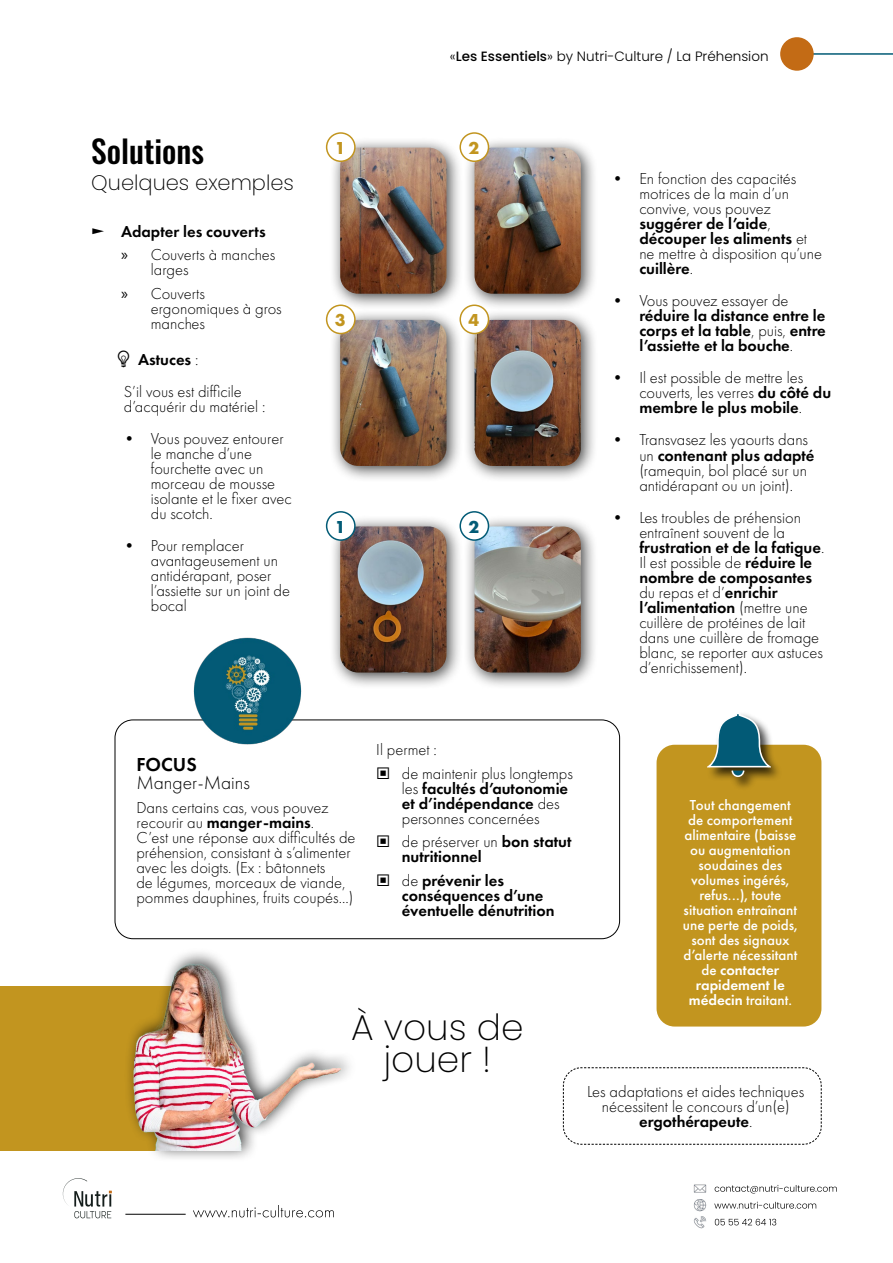
<style>
.page{position:relative;width:893px;height:1263px;background:#fff}
.page>*{position:absolute;margin:0;border:0;box-sizing:border-box;transform-origin:0 0}
.t1{font:200 36px/31.5px "Poppins";color:#000;text-align:center}
.t2{font:500 31.5px "Oswald";color:#000}
.t3{font:200 21px "Poppins";color:#000}
.Body{font:300 19.5px "Futura PT";color:#000}
.Body-2{font:600 19.5px "Futura PT";color:#000}
.t4{font:700 18px "Futura PT";color:#c2951f}
.t5{font:700 18px "Futura PT";color:#025b76}
.Body-3{font:300 16.5px/15px "Futura PT";color:#000}
.t6{font:600 16.5px/15px "Futura PT";color:#000}
.Body-4{font:500 15px/15px "Futura PT";color:#fff;text-align:center}
.t7{font:300 13.5px "Poppins";color:#000}
.s1{font-weight:500}
.s2{font-family:"Myriad Pro";font-weight:400}
.s3{font-weight:300}
.s4{font-weight:600}
</style>
<div class="page">
<hr style="left:125px;top:1214px;width:61px;height:1px;background:#000">
<svg style="left:193px;top:1205px;width:141px;height:13px"></svg>
<svg style="left:63px;top:1178px;width:48px;height:40px"></svg>
<svg style="left:715px;top:1219px;width:61px;height:6px"></svg>
<img style="left:693px;top:1184px;width:14px;height:45px">
<svg style="left:714px;top:1202px;width:102px;height:6px"></svg>
<svg style="left:715px;top:1185px;width:122px;height:8px"></svg>
<hr style="left:801px;top:53px;width:92px;height:2px;background:#025b76">
<div style="left:780px;top:37px;width:34px;height:34px;background:#c36b15;border-radius:50%"></div>
<div style="left:0;top:986px;width:202px;height:164px;background:#c2951f"></div>
<div style="left:124px;top:947px;width:234px;height:215px;background:#000;opacity:.75"></div>
<img style="left:124px;top:951px;width:234px;height:199px">
<svg style="left:563px;top:1067px;width:259px;height:78px"></svg>
<div style="left:657px;top:745px;width:164px;height:281px;background:#c2951f;border-radius:18px"></div>
<div style="left:707px;top:711px;width:76px;height:80px;background:#000;opacity:.75"></div>
<svg style="left:708px;top:712px;width:62px;height:65px"></svg>
<div style="left:329px;top:136px;width:135px;height:175px;background:#000;opacity:.75"></div>
<img style="left:340px;top:148px;width:106px;height:146px">
<div style="left:329px;top:515px;width:135px;height:175px;background:#000;opacity:.75"></div>
<img style="left:340px;top:526px;width:106px;height:146px">
<div style="left:329px;top:309px;width:135px;height:174px;background:#000;opacity:.75"></div>
<img style="left:340px;top:320px;width:106px;height:146px">
<div style="left:464px;top:136px;width:134px;height:175px;background:#000;opacity:.75"></div>
<img style="left:475px;top:148px;width:106px;height:146px">
<div style="left:464px;top:515px;width:134px;height:175px;background:#000;opacity:.75"></div>
<img style="left:475px;top:526px;width:106px;height:146px">
<div style="left:464px;top:309px;width:134px;height:174px;background:#000;opacity:.75"></div>
<img style="left:475px;top:320px;width:106px;height:146px">
<div style="left:327px;top:133px;width:28px;height:28px;background:#fff;border-radius:50%"></div>
<div style="left:326px;top:132px;width:30px;height:30px;border:2px solid #c2951f;border-radius:50%"></div>
<div style="left:327px;top:512px;width:28px;height:28px;background:#fff;border-radius:50%"></div>
<div style="left:326px;top:511px;width:30px;height:30px;border:2px solid #025b76;border-radius:50%"></div>
<div style="left:327px;top:305px;width:28px;height:28px;background:#fff;border-radius:50%"></div>
<div style="left:326px;top:304px;width:30px;height:30px;border:2px solid #c2951f;border-radius:50%"></div>
<div style="left:460px;top:133px;width:28px;height:28px;background:#fff;border-radius:50%"></div>
<div style="left:459px;top:132px;width:30px;height:30px;border:2px solid #c2951f;border-radius:50%"></div>
<div style="left:460px;top:512px;width:28px;height:28px;background:#fff;border-radius:50%"></div>
<div style="left:459px;top:511px;width:30px;height:30px;border:2px solid #025b76;border-radius:50%"></div>
<div style="left:460px;top:305px;width:28px;height:28px;background:#fff;border-radius:50%"></div>
<div style="left:459px;top:304px;width:30px;height:30px;border:2px solid #c2951f;border-radius:50%"></div>
<div style="left:115px;top:720px;width:505px;height:219px;border:1px solid #000;border-radius:18px"></div>
<img style="left:182px;top:637px;width:130px;height:108px">
<p class="t7" style="left:450px;top:49px;width:320px">«<span class="s1">Les Essentiels</span>» by Nutri-Culture / La Préhension</p>
<p class="t2" style="left:91px;top:135px;width:114px">Solutions</p>
<p class="t3" style="left:91px;top:170px;width:204px">Quelques exemples</p>
<p class="t6" style="left:91px;top:224px;width:176px">► Adapter les couverts</p>
<p class="Body-3" style="left:151px;top:247px;width:126px;text-indent:-30px"><span class="s2">»</span> Couverts à manches larges</p>
<p class="Body-3" style="left:151px;top:286px;width:132px;text-indent:-30px"><span class="s2">»</span> Couverts ergonomiques à gros manches</p>
<p class="t6" style="left:138px;top:352px;width:62px">Astuces <span class="s3">:</span></p>
<p class="Body-3" style="left:124px;top:384px;width:143px">S’il vous est difficile d’acquérir du matériel :</p>
<p class="Body-3" style="left:151px;top:431px;width:143px;text-indent:-30px">• Vous pouvez entourer le manche d’une fourchette avec un morceau de mousse isolante et le fixer avec du scotch.</p>
<p class="Body-3" style="left:151px;top:538px;width:141px;text-indent:-30px">• Pour remplacer avantageusement un antidérapant, poser l’assiette sur un joint de bocal</p>
<p class="t4" style="left:335px;top:136px;width:12px">1</p>
<p class="t4" style="left:335px;top:309px;width:12px">3</p>
<p class="t5" style="left:335px;top:515px;width:12px">1</p>
<p class="t4" style="left:468px;top:136px;width:12px">2</p>
<p class="t4" style="left:468px;top:309px;width:12px">4</p>
<p class="t5" style="left:468px;top:515px;width:12px">2</p>
<p class="Body-2" style="left:136px;top:752px;width:62px">FOCUS</p>
<p class="Body" style="left:136px;top:771px;width:115px">Manger-Mains</p>
<p class="Body-3" style="left:136px;top:800px;width:221px">Dans certains cas, vous pouvez recourir au <span class="s4">manger-mains</span>.<br>C’est une réponse aux difficultés de préhension, consistant à s’alimenter avec les doigts. (Ex : bâtonnets<br>de légumes, morceaux de viande, pommes dauphines, fruits coupés...)</p>
<p class="Body-3" style="left:376px;top:742px;width:62px">Il permet :</p>
<p class="Body-3" style="left:402px;top:766px;width:173px;text-indent:-26px">▣ de maintenir plus longtemps les <span class="s4">facultés d’autonomie et d’indépendance</span> des personnes concernées</p>
<p class="t6" style="left:402px;top:834px;width:171px;text-indent:-26px">▣ <span class="s3">de préserver un</span> bon statut nutritionnel</p>
<p class="t6" style="left:402px;top:873px;width:154px;text-indent:-26px">▣ <span class="s3">de</span> prévenir les conséquences d’une éventuelle dénutrition</p>
<p class="Body-3" style="left:639px;top:172px;width:184px;text-indent:-30px">• En fonction des capacités motrices de la main d’un convive, vous pouvez <span class="s4">suggérer de l’aide</span>, <span class="s4">découper les aliments</span> et ne mettre à disposition qu’une <span class="s4">cuillère</span>.</p>
<p class="t6" style="left:639px;top:293px;width:188px;text-indent:-30px"><span class="s3">• Vous pouvez essayer de </span>réduire la distance entre le corps et la table<span class="s3">, puis,</span> entre l’assiette et la bouche<span class="s3">.</span></p>
<p class="Body-3" style="left:639px;top:371px;width:193px;text-indent:-30px">• Il est possible de mettre les couverts, les verres <span class="s4">du côté du membre le plus mobile</span>.</p>
<p class="Body-3" style="left:639px;top:433px;width:177px;text-indent:-30px">• Transvasez les yaourts dans un <span class="s4">contenant plus adapté </span>(ramequin, bol placé sur un antidérapant ou un joint).</p>
<p class="Body-3" style="left:639px;top:510px;width:187px;text-indent:-30px">• Les troubles de préhension entraînent souvent de la <span class="s4">frustration et de la fatigue</span>.<br>Il est possible de <span class="s4">réduire le nombre de composantes </span>du repas et d’<span class="s4">enrichir l’alimentation</span> (mettre une cuillère de protéines de lait dans une cuillère de fromage blanc, se reporter aux astuces d’enrichissement).</p>
<p class="Body-4" style="left:683px;top:798px;width:116px">Tout changement de comportement alimentaire (baisse ou augmentation soudaines des volumes ingérés, refus...), toute situation entraînant une perte de poids, sont des signaux d’alerte nécessitant de <span class="s4">contacter rapidement le médecin</span> traitant.</p>
<p class="t1" style="left:351px;top:1012px;width:174px">À vous de jouer !</p>
<p class="Body-3" style="left:587px;top:1084px;width:218px;text-align:center">Les adaptations et aides techniques nécessitent le concours d’un(e) <span class="s4">ergothérapeute</span>.</p>
</div>
